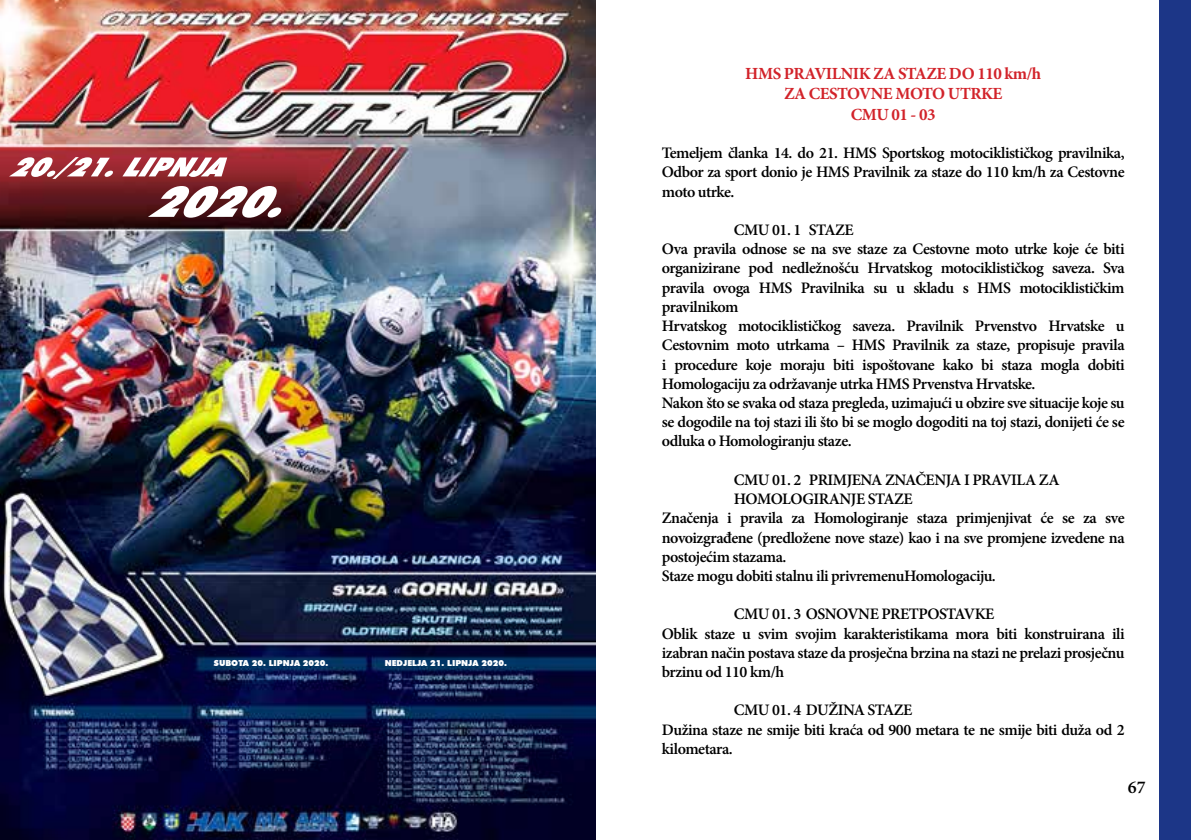
<style>
.page{position:relative;width:1191px;height:840px;background:#fff}
.page>*{position:absolute;margin:0;border:0;box-sizing:border-box;transform-origin:0 0}
.t1{font:600 18px "Minion Pro";color:#000}
.t2{font:700 17px/20.4px "Minion Pro";letter-spacing:-.03em;color:#d2232a;text-align:center}
.t3{font:600 16px/19.2px "Minion Pro";letter-spacing:-.03em;color:#000}
.t4{font:900 8.2px "Futura BT";color:#fff}
</style>
<div class="page">
<div style="left:1159px;top:0;width:32px;height:839px;background:#1c3687"></div>
<img style="left:0;top:0;width:595px;height:839px">
<svg style="left:7px;top:157px;width:227px;height:22px"></svg>
<svg style="left:147px;top:186px;width:150px;height:31px"></svg>
<p class="t4" style="left:214px;top:658px;width:116px">SUBOTA 20. LIPNJA 2020.</p>
<p class="t4" style="left:385px;top:658px;width:124px">NEDJELJA 21. LIPNJA 2020.</p>
<p class="t2" style="left:745px;top:63px;width:297px">HMS PRAVILNIK ZA STAZE DO 110 km/h<br>ZA CESTOVNE MOTO UTRKE<br>CMU 01 - 03</p>
<p class="t3" style="left:662px;top:143px;width:464px;text-align:justify">Temeljem članka 14. do 21. HMS Sportskog motociklističkog pravilnika, Odbor za sport donio je HMS Pravilnik za staze do 110 km/h za Cestovne moto utrke.</p>
<p class="t3" style="left:662px;top:220px;width:464px;text-indent:72px">CMU 01. 1 STAZE<br>Ova pravila odnose se na sve staze za Cestovne moto utrke koje će biti organizirane pod nedležnošću Hrvatskog motociklističkog saveza. Sva pravila ovoga HMS Pravilnika su u skladu s HMS motociklističkim pravilnikom<br>Hrvatskog motociklističkog saveza. Pravilnik Prvenstvo Hrvatske u Cestovnim moto utrkama – HMS Pravilnik za staze, propisuje pravila i procedure koje moraju biti ispoštovane kako bi staza mogla dobiti Homologaciju za održavanje utrka HMS Prvenstva Hrvatske.<br>Nakon što se svaka od staza pregleda, uzimajući u obzire sve situacije koje su se dogodile na toj stazi ili što bi se moglo dogoditi na toj stazi, donijeti će se odluka o Homologiranju staze.</p>
<p class="t3" style="left:734px;top:469px;width:327px">CMU 01. 2 PRIMJENA ZNAČENJA I PRAVILA ZA</p>
<p class="t3" style="left:734px;top:489px;width:180px">HOMOLOGIRANJE STAZE</p>
<p class="t3" style="left:662px;top:508px;width:464px">Značenja i pravila za Homologiranje staza primjenjivat će se za sve</p>
<p class="t3" style="left:662px;top:527px;width:464px">novoizgrađene (predložene nove staze) kao i na sve promjene izvedene na</p>
<p class="t3" style="left:662px;top:546px;width:126px">postojećim stazama.</p>
<p class="t3" style="left:662px;top:565px;width:335px">Staze mogu dobiti stalnu ili privremenuHomologaciju.</p>
<p class="t3" style="left:662px;top:604px;width:464px;text-indent:72px">CMU 01. 3 OSNOVNE PRETPOSTAVKE<br>Oblik staze u svim svojim karakteristikama mora biti konstruirana ili izabran način postava staze da prosječna brzina na stazi ne prelazi prosječnu brzinu od 110 km/h</p>
<p class="t3" style="left:662px;top:700px;width:464px;text-indent:72px">CMU 01. 4 DUŽINA STAZE<br>Dužina staze ne smije biti kraća od 900 metara te ne smije biti duža od 2 kilometara.</p>
<p class="t1" style="left:1128px;top:774px;width:19px">67</p>
</div>
